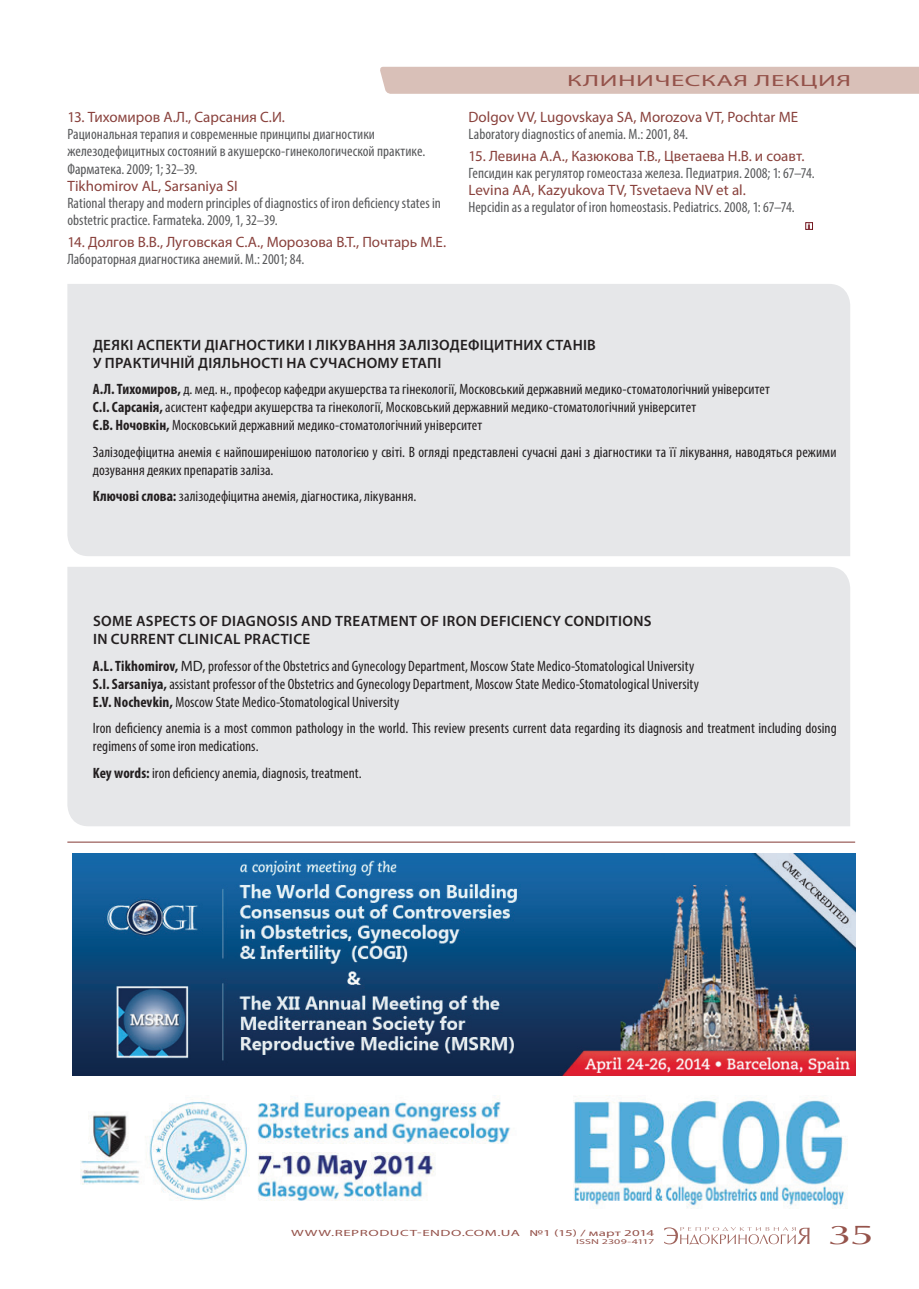
<style>
.page{position:relative;width:919px;height:1289px;background:#fff}
.page>*{position:absolute;margin:0;border:0;box-sizing:border-box;transform-origin:0 0}
.t1{font:27px "AG Opus High Resolution";color:#95534b;scale:1.67 1}
.t2{font:16.2px "Myriad Pro";letter-spacing:.02em;color:#95534b;scale:1.67 1}
.Anotacija_Text{font:condensed 15px/18px "Myriad Pro";letter-spacing:.005em;color:#231f20}
.t3{font:condensed 15px/17.2px "Myriad Pro";letter-spacing:.005em;color:#57585a}
.t4{font:15px "Myriad Pro";color:#89413c}
.Anotacija_Header{font:600 15px "Myriad Pro";letter-spacing:.02em;color:#231f20}
.t5{font:9px "Myriad Pro";letter-spacing:.03em;color:#95534b;scale:1.67 1}
.t6{font:7.5px "Broadway";color:#741820}
.t7{font:7.2px "Myriad Pro";letter-spacing:.01em;color:#95534b;scale:1.67 1}
.s1{font-weight:700}
.s2{font-stretch:normal}
</style>
<div class="page">
<div style="left:380px;top:67px;width:538px;height:27px;background:#d9c0b8"></div>
<svg style="left:664px;top:1227px;width:145px;height:17px"></svg>
<div style="left:805px;top:222px;width:7px;height:8px;border:1px solid #741820"></div>
<div style="left:67px;top:284px;width:783px;height:272px;background:#e6e7e9"></div>
<div style="left:67px;top:567px;width:783px;height:259px;background:#e6e7e9"></div>
<img style="left:72px;top:853px;width:783px;height:222px">
<img style="left:80px;top:1095px;width:768px;height:113px">
<hr style="left:67px;top:841px;width:788px;height:1px;background:#843834">
<p class="t4" style="left:67px;top:108px;width:219px">13. Тихомиров А.Л., Сарсания С.И.</p>
<p class="t3" style="left:67px;top:125px;width:359px">Рациональная терапия и современные принципы диагностики железодефицитных состояний в акушерско-гинекологической практике.<br>Фарматека. 2009; 1; 32–39.</p>
<p class="t4" style="left:67px;top:177px;width:172px">Tikhomirov AL, Sarsaniya SI</p>
<p class="t3" style="left:67px;top:194px;width:375px">Rational therapy and modern principles of diagnostics of iron deficiency states in obstetric practice. Farmateka. 2009, 1, 32–39.</p>
<p class="t4" style="left:67px;top:233px;width:380px">14. Долгов В.В., Луговская С.А., Морозова В.Т., Почтарь М.Е.</p>
<p class="t3" style="left:67px;top:250px;width:238px">Лабораторная диагностика анемий. М.: 2001; 84.</p>
<p class="t2" style="left:567px;top:71px;width:172px">КЛИНИЧЕСКАЯ ЛЕКЦИЯ</p>
<p class="t4" style="left:468px;top:108px;width:331px">Dolgov VV, Lugovskaya SA, Morozova VT, Pochtar ME</p>
<p class="t3" style="left:468px;top:125px;width:221px">Laboratory diagnostics of anemia. M.: 2001, 84.</p>
<p class="t4" style="left:468px;top:146px;width:337px">15. Левина А.А., Казюкова Т.В., Цветаева Н.В. и соавт.</p>
<p class="t3" style="left:468px;top:164px;width:347px">Гепсидин как регулятор гомеостаза железа. Педиатрия. 2008; 1: 67–74.</p>
<p class="t4" style="left:468px;top:181px;width:279px">Levina AA, Kazyukova TV, Tsvetaeva NV et al.</p>
<p class="t3" style="left:468px;top:199px;width:327px">Hepcidin as a regulator of iron homeostasis. Pediatrics. 2008, 1: 67–74.</p>
<p class="t6" style="left:807px;top:222px;width:4px">i</p>
<p class="Anotacija_Header" style="left:93px;top:335px;width:504px">ДЕЯКІ АСПЕКТИ ДІАГНОСТИКИ І ЛІКУВАННЯ ЗАЛІЗОДЕФІЦИТНИХ СТАНІВ</p>
<p class="Anotacija_Header" style="left:93px;top:353px;width:350px">У ПРАКТИЧНІЙ ДІЯЛЬНОСТІ НА СУЧАСНОМУ ЕТАПІ</p>
<p class="Anotacija_Text" style="left:93px;top:380px;width:678px"><span class="s1">А.Л. Тихомиров,</span> д. мед. н., професор кафедри акушерства та гінекології, Московський державний медико-стоматологічний університет</p>
<p class="Anotacija_Text" style="left:93px;top:398px;width:604px"><span class="s1">С.І. Сарсанія,</span> асистент кафедри акушерства та гінекології, Московський державний медико-стоматологічний університет</p>
<p class="Anotacija_Text" style="left:93px;top:416px;width:391px"><span class="s1">Є.В. Ночовкін,</span> Московський державний медико-стоматологічний університет</p>
<p class="Anotacija_Text" style="left:93px;top:443px;width:745px">Залізодефіцитна анемія є найпоширенішою патологією у світі. В огляді представлені сучасні дані з діагностики та її лікування, наводяться режими дозування деяких препаратів заліза.</p>
<p class="Anotacija_Text" style="left:93px;top:487px;width:325px"><span class="s1">Ключові слова:</span> залізодефіцитна анемія, діагностика, лікування.</p>
<p class="Anotacija_Header" style="left:93px;top:611px;width:560px">SOME ASPECTS OF DIAGNOSIS AND TREATMENT OF IRON DEFICIENCY CONDITIONS</p>
<p class="Anotacija_Header" style="left:93px;top:629px;width:218px">IN CURRENT CLINICAL PRACTICE</p>
<p class="Anotacija_Text" style="left:93px;top:656px;width:602px"><span class="s1">A.L. Tikhomirov,</span> <span class="s2">MD,</span>professor of the Obstetrics and Gynecology Department, Moscow State Medico-Stomatological University</p>
<p class="Anotacija_Text" style="left:93px;top:674px;width:607px"><span class="s1">S.I. Sarsaniya,</span> assistant professor of the Obstetrics and Gynecology Department, Moscow State Medico-Stomatological University</p>
<p class="Anotacija_Text" style="left:93px;top:692px;width:308px"><span class="s1">E.V. Nochevkin,</span> Moscow State Medico-Stomatological University</p>
<p class="Anotacija_Text" style="left:93px;top:719px;width:745px">Iron deficiency anemia is a most common pathology in the world. This review presents current data regarding its diagnosis and treatment including dosing regimens of some iron medications.</p>
<p class="Anotacija_Text" style="left:93px;top:763px;width:270px"><span class="s1">Key words:</span> iron deficiency anemia, diagnosis, treatment.</p>
<p class="t5" style="left:291px;top:1227px;width:219px">WWW.REPRODUCT-ENDO.COM.UA №1 (15) / март 2014</p>
<p class="t7" style="left:576px;top:1236px;width:48px">ISSN 2309-4117</p>
<h1 class="t1" style="left:827px;top:1219px;width:30px">35</h1>
</div>
